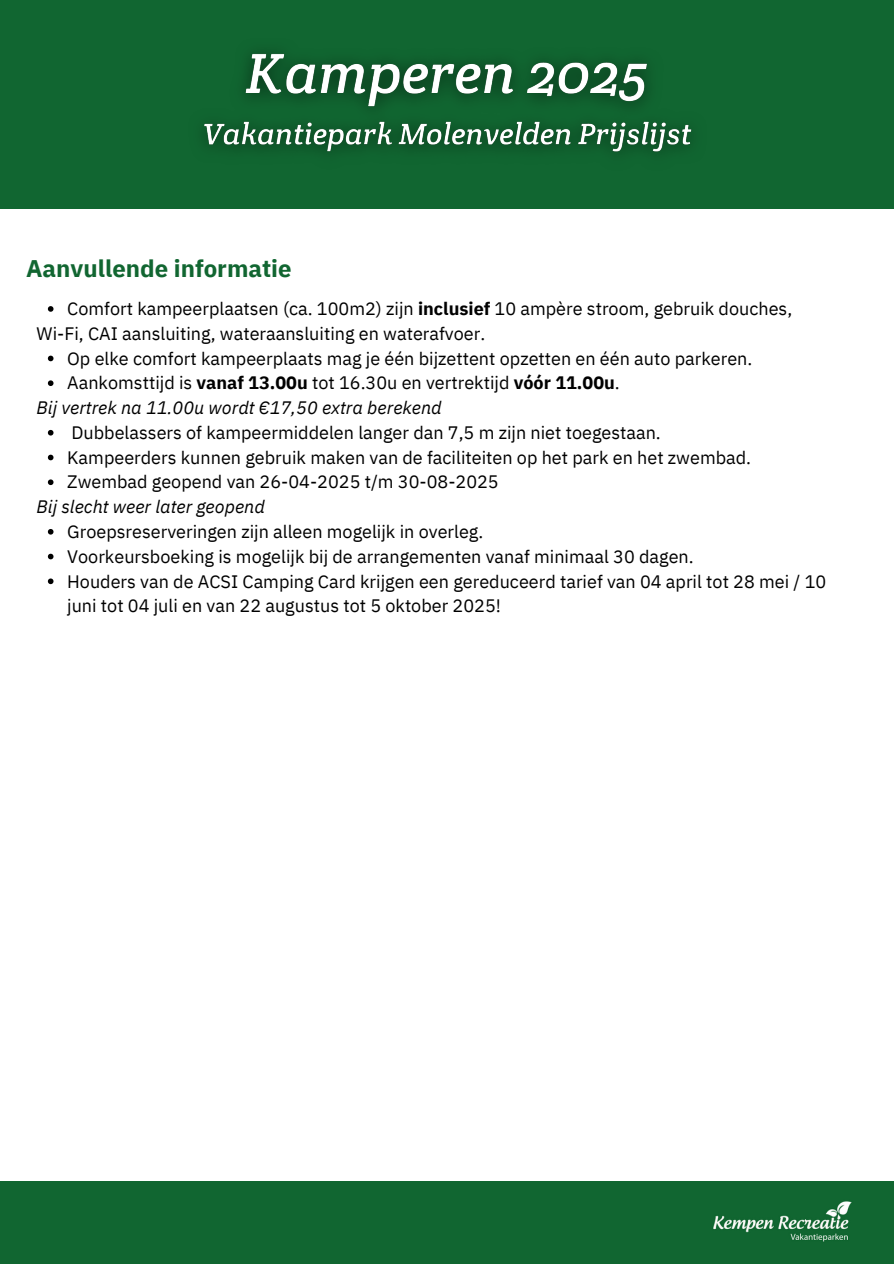
<style>
.page{position:relative;width:894px;height:1264px;background:#fff}
.page>*{position:absolute;margin:0;border:0;box-sizing:border-box;transform-origin:0 0}
.t1{font:700 24px "IBM Plex Sans";color:#116631}
.t2{font:18px/24.8px "IBM Plex Sans";color:#000}
.t3{font:italic 18px "IBM Plex Sans";color:#000}
.s1{font-weight:700}
</style>
<div class="page">
<div style="left:0;top:1181px;width:893px;height:82px;background:#116631"></div>
<img style="left:713px;top:1201px;width:139px;height:41px">
<div style="left:0;top:0;width:893px;height:209px;background:#116631"></div>
<img style="left:204px;top:52px;width:488px;height:100px">
<svg style="left:48px;top:306px;width:5px;height:6px"></svg>
<svg style="left:48px;top:355px;width:5px;height:6px"></svg>
<svg style="left:48px;top:380px;width:5px;height:6px"></svg>
<svg style="left:48px;top:430px;width:5px;height:5px"></svg>
<svg style="left:48px;top:454px;width:5px;height:6px"></svg>
<svg style="left:48px;top:479px;width:5px;height:6px"></svg>
<svg style="left:48px;top:529px;width:5px;height:5px"></svg>
<svg style="left:48px;top:553px;width:5px;height:6px"></svg>
<svg style="left:48px;top:578px;width:5px;height:6px"></svg>
<p class="t1" style="left:26px;top:252px;width:267px">Aanvullende informatie</p>
<p class="t2" style="left:67px;top:296px;width:726px">Comfort kampeerplaatsen (ca. 100m2) zijn <span class="s1">inclusief</span> 10 ampère stroom, gebruik douches,</p>
<p class="t2" style="left:37px;top:321px;width:450px">Wi-Fi, CAI aansluiting, wateraansluiting en waterafvoer.</p>
<p class="t2" style="left:67px;top:345px;width:686px">Op elke comfort kampeerplaats mag je één bijzettent opzetten en één auto parkeren.</p>
<p class="t2" style="left:67px;top:370px;width:554px">Aankomsttijd is <span class="s1">vanaf 13.00u</span> tot 16.30u en vertrektijd <span class="s1">vóór 11.00u</span>.</p>
<p class="t3" style="left:37px;top:396px;width:406px">Bij vertrek na 11.00u wordt €17,50 extra berekend</p>
<p class="t2" style="left:71px;top:420px;width:590px">Dubbelassers of kampeermiddelen langer dan 7,5 m zijn niet toegestaan.</p>
<p class="t2" style="left:67px;top:444px;width:685px">Kampeerders kunnen gebruik maken van de faciliteiten op het park en het zwembad.</p>
<p class="t2" style="left:67px;top:469px;width:433px">Zwembad geopend van 26-04-2025 t/m 30-08-2025</p>
<p class="t3" style="left:37px;top:495px;width:230px">Bij slecht weer later geopend</p>
<p class="t2" style="left:67px;top:519px;width:417px">Groepsreserveringen zijn alleen mogelijk in overleg.</p>
<p class="t2" style="left:67px;top:543px;width:627px">Voorkeursboeking is mogelijk bij de arrangementen vanaf minimaal 30 dagen.</p>
<p class="t2" style="left:67px;top:568px;width:760px">Houders van de ACSI Camping Card krijgen een gereduceerd tarief van 04 april tot 28 mei / 10 juni tot 04 juli en van 22 augustus tot 5 oktober 2025!</p>
</div>
